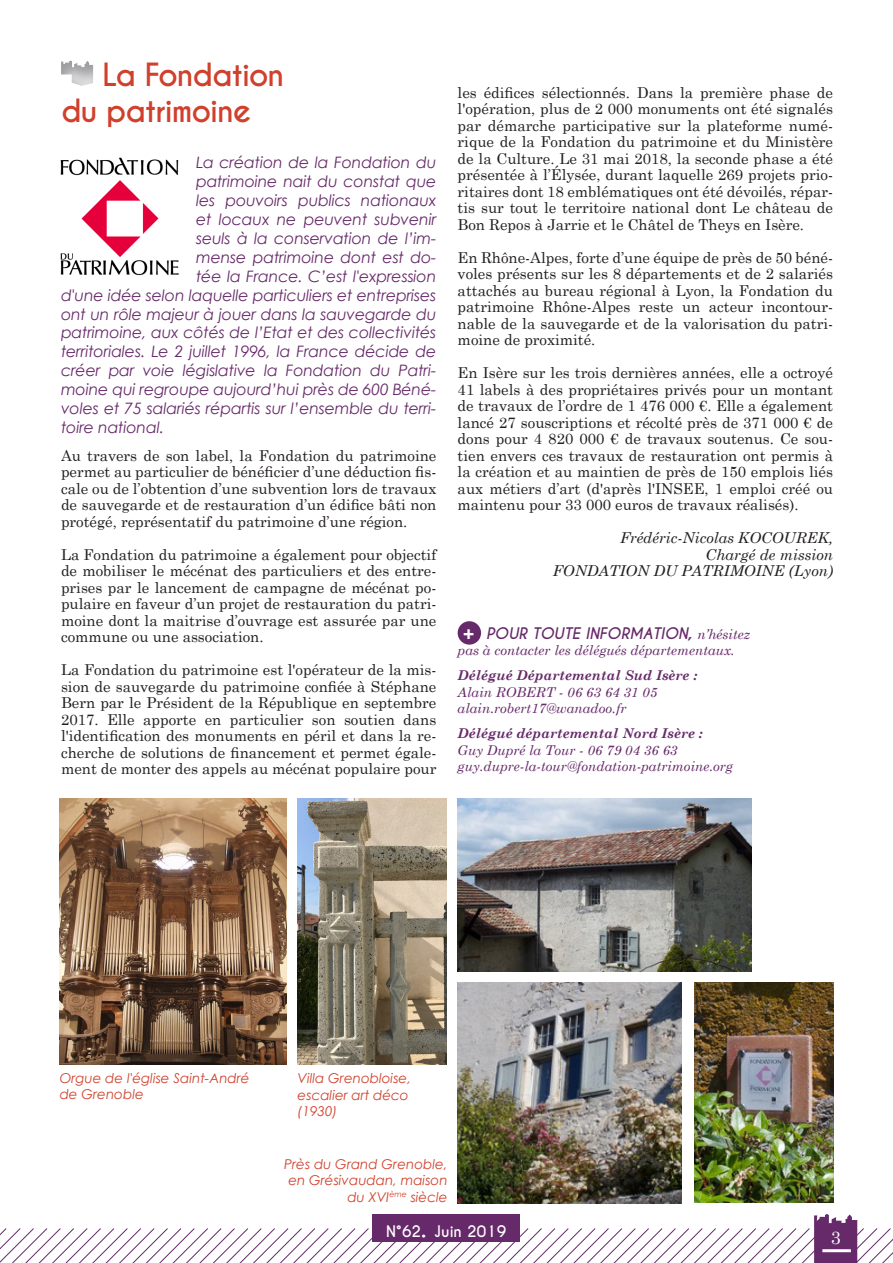
<style>
.page{position:relative;width:893px;height:1263px;background:#fff}
.page>*{position:absolute;margin:0;border:0;box-sizing:border-box;transform-origin:0 0}
.t1{font:39.3px "Vijaya";color:#fff}
.Texte_Standard{font:700 30px/36px "Caviar Dreams";letter-spacing:-.03em;color:#d0402c}
.Chapeau{font:700 23.1px "Caviar Dreams";color:#fff}
.t2{font:18px "Century Schoolbook";color:#fff}
.Texte_Standard-2{font:italic 15.75px "Century Gothic";letter-spacing:-.01em;color:#662969}
.Texte_Standard-3{font:15px/16.5px "Century Schoolbook";color:#231f20;text-align:justify}
.Texte_Standard-4{font:italic 15px "Century Schoolbook";color:#231f20}
.Rédacteur_Article{font:italic 700 15px "Caviar Dreams";color:#662969}
.t3{font:700 15px "Caviar Dreams";color:#fff}
.Rédacteur_Article-2{font:italic 13.5px "Century Schoolbook";color:#662969}
.Légendes_Photos{font:italic 13.5px/16.2px "Century Gothic";color:#d0402c}
.Rédacteur_Article-3{font:italic 700 13.5px "Century Schoolbook";color:#662969}
.s1{font-family:"Century Schoolbook";font-weight:400;font-size:13.5px}
</style>
<div class="page">
<svg style="left:0;top:1214px;width:893px;height:49px"></svg>
<hr style="left:822px;top:1249px;width:29px;height:3px;background:#fff">
<div style="left:372px;top:1214px;width:148px;height:28px;background:#662969"></div>
<div style="left:49px;top:54px;width:45px;height:33px;background:#231f20;opacity:.33"></div>
<div style="left:458px;top:621px;width:23px;height:24px;background:#662969;border-radius:50%"></div>
<img style="left:298px;top:798px;width:148px;height:267px">
<img style="left:60px;top:798px;width:226px;height:267px">
<img style="left:60px;top:157px;width:119px;height:118px">
<img style="left:458px;top:798px;width:293px;height:174px">
<img style="left:694px;top:983px;width:139px;height:220px">
<img style="left:458px;top:983px;width:224px;height:220px">
<p class="Texte_Standard" style="left:61px;top:58px;width:225px;text-indent:41px">La Fondation du patrimoine</p>
<p class="Texte_Standard-2" style="left:196px;top:152px;width:242px">La création de la Fondation du</p>
<p class="Texte_Standard-2" style="left:196px;top:171px;width:242px">patrimoine nait du constat que</p>
<p class="Texte_Standard-2" style="left:196px;top:189px;width:242px">les pouvoirs publics nationaux</p>
<p class="Texte_Standard-2" style="left:196px;top:208px;width:242px">et locaux ne peuvent subvenir</p>
<p class="Texte_Standard-2" style="left:196px;top:227px;width:242px">seuls à la conservation de l’im-</p>
<p class="Texte_Standard-2" style="left:196px;top:246px;width:242px">mense patrimoine dont est do-</p>
<p class="Texte_Standard-2" style="left:196px;top:265px;width:242px">tée la France. C’est l'expression</p>
<p class="Texte_Standard-2" style="left:61px;top:284px;width:377px">d'une idée selon laquelle particuliers et entreprises</p>
<p class="Texte_Standard-2" style="left:61px;top:303px;width:377px">ont un rôle majeur à jouer dans la sauvegarde du</p>
<p class="Texte_Standard-2" style="left:61px;top:322px;width:377px">patrimoine, aux côtés de l’Etat et des collectivités</p>
<p class="Texte_Standard-2" style="left:61px;top:341px;width:377px">territoriales. Le 2 juillet 1996, la France décide de</p>
<p class="Texte_Standard-2" style="left:61px;top:360px;width:377px">créer par voie législative la Fondation du Patri-</p>
<p class="Texte_Standard-2" style="left:61px;top:378px;width:377px">moine qui regroupe aujourd’hui près de 600 Béné-</p>
<p class="Texte_Standard-2" style="left:61px;top:397px;width:377px">voles et 75 salariés répartis sur l’ensemble du terri-</p>
<p class="Texte_Standard-2" style="left:61px;top:416px;width:104px">toire national.</p>
<p class="Texte_Standard-3" style="left:61px;top:446px;width:377px">Au travers de son label, la Fondation du patrimoine permet au particulier de bénéficier d’une déduction fis&shy;cale ou de l’obtention d’une subvention lors de travaux de sauvegarde et de restauration d’un édifice bâti non protégé, représentatif du patrimoine d’une région.</p>
<p class="Texte_Standard-3" style="left:61px;top:545px;width:377px">La Fondation du patrimoine a également pour objectif de mobiliser le mécénat des particuliers et des entre&shy;prises par le lancement de campagne de mécénat po&shy;pulaire en faveur d’un projet de restauration du patri&shy;moine dont la maitrise d’ouvrage est assurée par une commune ou une association.</p>
<p class="Texte_Standard-3" style="left:61px;top:660px;width:377px">La Fondation du patrimoine est l'opérateur de la mis&shy;sion de sauvegarde du patrimoine confiée à Stéphane Bern par le Président de la République en septembre 2017. Elle apporte en particulier son soutien dans l'identification des monuments en péril et dans la re&shy;cherche de solutions de financement et permet égale&shy;ment de monter des appels au mécénat populaire pour</p>
<p class="Texte_Standard-3" style="left:458px;top:83px;width:377px">les édifices sélectionnés. Dans la première phase de l'opération, plus de 2 000 monuments ont été signalés par démarche participative sur la plateforme numé&shy;rique de la Fondation du patrimoine et du Ministère de la Culture. Le 31 mai 2018, la seconde phase a été présentée à l’Élysée, durant laquelle 269 projets prio&shy;ritaires dont 18 emblématiques ont été dévoilés, répar&shy;tis sur tout le territoire national dont Le château de Bon Repos à Jarrie et le Châtel de Theys en Isère.</p>
<p class="Texte_Standard-3" style="left:458px;top:248px;width:377px">En Rhône-Alpes, forte d’une équipe de près de 50 béné&shy;voles présents sur les 8 départements et de 2 salariés attachés au bureau régional à Lyon, la Fondation du patrimoine Rhône-Alpes reste un acteur incontour&shy;nable de la sauvegarde et de la valorisation du patri&shy;moine de proximité.</p>
<p class="Texte_Standard-3" style="left:458px;top:363px;width:377px">En Isère sur les trois dernières années, elle a octroyé 41 labels à des propriétaires privés pour un montant de travaux de l’ordre de 1 476 000 €. Elle a également lancé 27 souscriptions et récolté près de 371 000 € de dons pour 4 820 000 € de travaux soutenus. Ce sou&shy;tien envers ces travaux de restauration ont permis à la création et au maintien de près de 150 emplois liés aux métiers d’art (d'après l'INSEE, 1 emploi créé ou maintenu pour 33 000 euros de travaux réalisés).</p>
<p class="Texte_Standard-4" style="left:620px;top:527px;width:215px">Frédéric-Nicolas KOCOUREK,</p>
<p class="Texte_Standard-4" style="left:706px;top:543px;width:129px">Chargé de mission</p>
<p class="Texte_Standard-4" style="left:553px;top:560px;width:282px">FONDATION DU PATRIMOINE (Lyon)</p>
<p class="Chapeau" style="left:463px;top:618px;width:14px">+</p>
<p class="Rédacteur_Article" style="left:486px;top:624px;width:265px">POUR TOUTE INFORMATION, <span class="s1">n’hésitez</span></p>
<p class="Rédacteur_Article-2" style="left:458px;top:640px;width:278px">pas à contacter les délégués départementaux.</p>
<p class="Rédacteur_Article-3" style="left:458px;top:665px;width:241px">Délégué Départemental Sud Isère :</p>
<p class="Rédacteur_Article-2" style="left:458px;top:682px;width:201px">Alain ROBERT - 06 63 64 31 05</p>
<p class="Rédacteur_Article-2" style="left:458px;top:698px;width:170px">alain.robert17@wanadoo.fr</p>
<p class="Rédacteur_Article-3" style="left:458px;top:723px;width:247px">Délégué départemental Nord Isère :</p>
<p class="Rédacteur_Article-2" style="left:458px;top:740px;width:221px">Guy Dupré la Tour - 06 79 04 36 63</p>
<p class="Rédacteur_Article-2" style="left:458px;top:756px;width:277px">guy.dupre-la-tour@fondation-patrimoine.org</p>
<p class="Légendes_Photos" style="left:60px;top:1069px;width:191px">Orgue de l'église Saint-André de Grenoble</p>
<p class="Légendes_Photos" style="left:298px;top:1070px;width:115px">Villa Grenobloise, escalier art déco (1930)</p>
<p class="Légendes_Photos" style="left:284px;top:1156px;width:165px;text-align:right">Près du Grand Grenoble, en Grésivaudan, maison du XVI<sup>ème</sup> siècle</p>
<p class="t3" style="left:386px;top:1222px;width:37px">N°62</p>
<p class="t1" style="left:421px;top:1195px;width:9px">.</p>
<p class="t3" style="left:434px;top:1222px;width:73px">Juin 2019</p>
<p class="t2" style="left:831px;top:1222px;width:12px">3</p>
</div>
